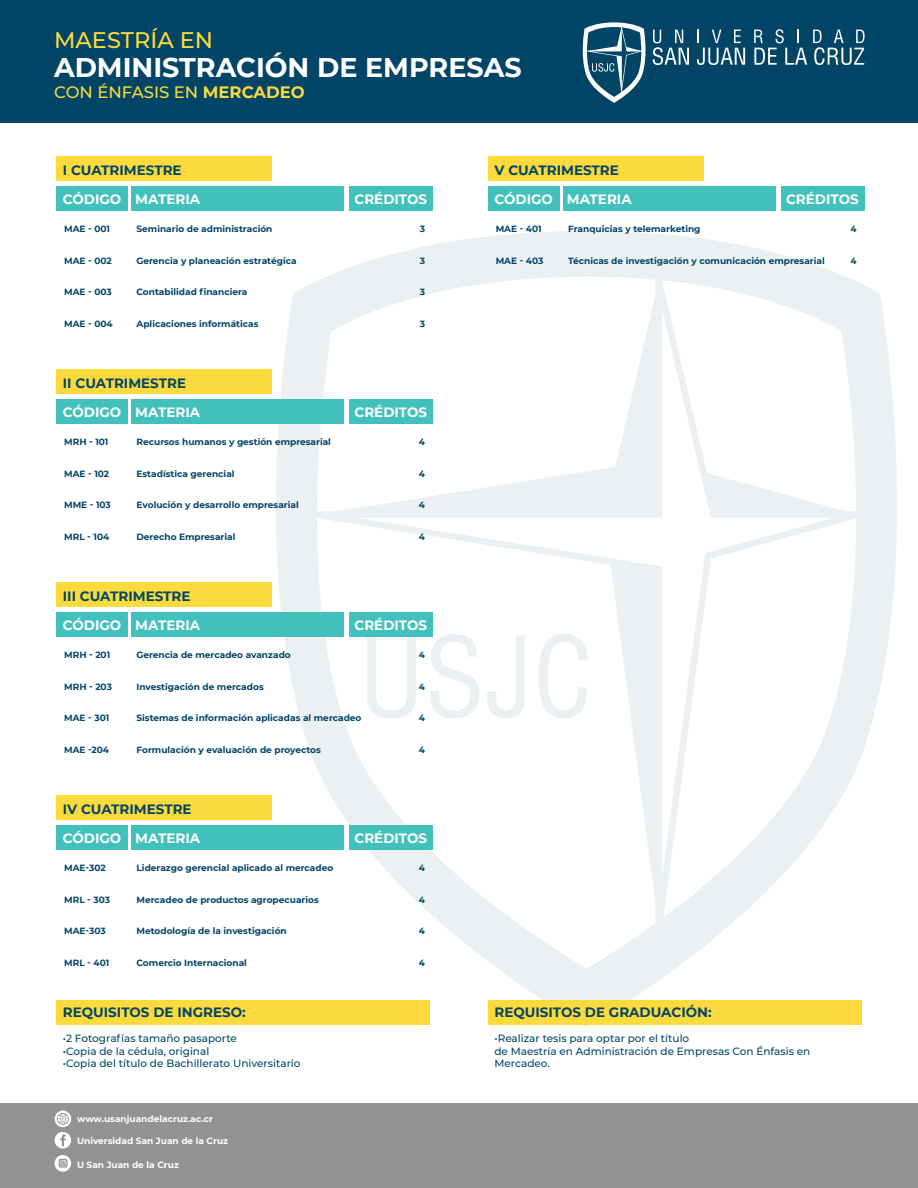
<style>
.page{position:relative;width:918px;height:1188px;background:#fff}
.page>*{position:absolute;margin:0;border:0;box-sizing:border-box;transform-origin:0 0}
.t1{font:700 27px "Montserrat";color:#fff}
.t2{font:500 22.5px "Montserrat";color:#fada3d}
.t3{font:500 16.5px "Montserrat";color:#fada3d}
.t4{font:700 13.5px "Montserrat";color:#034567}
.t5{font:700 13.5px "Montserrat";color:#fff}
.t6{font:500 10.5px/12.6px "Montserrat";color:#034567}
.t7{font:700 9px "Montserrat";color:#034567}
.t8{font:700 9px "Montserrat";color:#fff}
.s1{font-weight:700}
</style>
<div class="page">
<svg style="left:276px;top:231px;width:621px;height:796px"></svg>
<svg style="left:315px;top:252px;width:567px;height:676px"></svg>
<div style="left:0;top:0;width:918px;height:123px;background:#034567"></div>
<div style="left:0;top:1103px;width:918px;height:85px;background:#909293"></div>
<svg style="left:697px;top:30px;width:48px;height:35px"></svg>
<svg style="left:754px;top:29px;width:53px;height:36px"></svg>
<svg style="left:813px;top:30px;width:52px;height:35px"></svg>
<svg style="left:582px;top:22px;width:107px;height:81px"></svg>
<div style="left:56px;top:156px;width:216px;height:24px;background:#fada3d"></div>
<div style="left:56px;top:186px;width:72px;height:25px;background:#42c0bc"></div>
<div style="left:131px;top:186px;width:213px;height:25px;background:#42c0bc"></div>
<div style="left:349px;top:186px;width:84px;height:25px;background:#42c0bc"></div>
<div style="left:488px;top:156px;width:215px;height:24px;background:#fada3d"></div>
<div style="left:488px;top:186px;width:71px;height:25px;background:#42c0bc"></div>
<div style="left:563px;top:186px;width:213px;height:25px;background:#42c0bc"></div>
<div style="left:781px;top:186px;width:83px;height:25px;background:#42c0bc"></div>
<div style="left:56px;top:369px;width:216px;height:24px;background:#fada3d"></div>
<div style="left:56px;top:399px;width:72px;height:25px;background:#42c0bc"></div>
<div style="left:131px;top:399px;width:213px;height:25px;background:#42c0bc"></div>
<div style="left:349px;top:399px;width:84px;height:25px;background:#42c0bc"></div>
<div style="left:56px;top:582px;width:216px;height:24px;background:#fada3d"></div>
<div style="left:56px;top:612px;width:72px;height:25px;background:#42c0bc"></div>
<div style="left:131px;top:612px;width:213px;height:25px;background:#42c0bc"></div>
<div style="left:349px;top:612px;width:84px;height:25px;background:#42c0bc"></div>
<div style="left:56px;top:795px;width:216px;height:24px;background:#fada3d"></div>
<div style="left:56px;top:1001px;width:374px;height:24px;background:#fada3d"></div>
<div style="left:56px;top:825px;width:72px;height:24px;background:#42c0bc"></div>
<div style="left:131px;top:825px;width:213px;height:24px;background:#42c0bc"></div>
<div style="left:349px;top:825px;width:84px;height:24px;background:#42c0bc"></div>
<div style="left:488px;top:1001px;width:374px;height:24px;background:#fada3d"></div>
<svg style="left:55px;top:1111px;width:16px;height:38px"></svg>
<svg style="left:55px;top:1155px;width:16px;height:17px"></svg>
<h2 class="t2" style="left:54px;top:24px;width:161px">MAESTRÍA EN</h2>
<h3 class="t3" style="left:54px;top:80px;width:252px">CON ÉNFASIS EN <span class="s1">MERCADEO</span></h3>
<h1 class="t1" style="left:54px;top:48px;width:469px">ADMINISTRACIÓN DE EMPRESAS</h1>
<h3 class="t4" style="left:63px;top:160px;width:120px">I CUATRIMESTRE</h3>
<h3 class="t5" style="left:63px;top:190px;width:139px">CÓDIGO MATERIA</h3>
<h3 class="t5" style="left:355px;top:190px;width:74px">CRÉDITOS</h3>
<p class="t7" style="left:64px;top:223px;width:47px">MAE - 001</p>
<p class="t7" style="left:64px;top:254px;width:49px">MAE - 002</p>
<p class="t7" style="left:64px;top:286px;width:49px">MAE - 003</p>
<p class="t7" style="left:64px;top:317px;width:50px">MAE - 004</p>
<p class="t7" style="left:137px;top:223px;width:137px">Seminario de administración</p>
<p class="t7" style="left:137px;top:254px;width:162px">Gerencia y planeación estratégica</p>
<p class="t7" style="left:137px;top:286px;width:112px">Contabilidad financiera</p>
<p class="t7" style="left:137px;top:317px;width:124px">Aplicaciones informáticas</p>
<p class="t7" style="left:420px;top:223px;width:7px">3</p>
<p class="t7" style="left:420px;top:254px;width:7px">3</p>
<p class="t7" style="left:420px;top:286px;width:7px">3</p>
<p class="t7" style="left:420px;top:317px;width:7px">3</p>
<h3 class="t4" style="left:63px;top:373px;width:125px">II CUATRIMESTRE</h3>
<h3 class="t5" style="left:63px;top:403px;width:139px">CÓDIGO MATERIA</h3>
<h3 class="t5" style="left:355px;top:403px;width:74px">CRÉDITOS</h3>
<p class="t7" style="left:64px;top:436px;width:46px">MRH - 101</p>
<p class="t7" style="left:64px;top:467px;width:47px">MAE - 102</p>
<p class="t7" style="left:64px;top:499px;width:48px">MME - 103</p>
<p class="t7" style="left:64px;top:530px;width:47px">MRL - 104</p>
<p class="t7" style="left:137px;top:436px;width:196px">Recursos humanos y gestión empresarial</p>
<p class="t7" style="left:137px;top:467px;width:100px">Estadística gerencial</p>
<p class="t7" style="left:137px;top:499px;width:164px">Evolución y desarrollo empresarial</p>
<p class="t7" style="left:137px;top:530px;width:100px">Derecho Empresarial</p>
<p class="t7" style="left:419px;top:436px;width:8px">4</p>
<p class="t7" style="left:419px;top:467px;width:8px">4</p>
<p class="t7" style="left:419px;top:499px;width:8px">4</p>
<p class="t7" style="left:419px;top:530px;width:8px">4</p>
<h3 class="t4" style="left:63px;top:586px;width:129px">III CUATRIMESTRE</h3>
<h3 class="t5" style="left:63px;top:616px;width:139px">CÓDIGO MATERIA</h3>
<h3 class="t5" style="left:355px;top:616px;width:74px">CRÉDITOS</h3>
<p class="t7" style="left:64px;top:648px;width:48px">MRH - 201</p>
<p class="t7" style="left:64px;top:680px;width:49px">MRH - 203</p>
<p class="t7" style="left:64px;top:711px;width:47px">MAE - 301</p>
<p class="t7" style="left:64px;top:743px;width:47px">MAE -204</p>
<p class="t7" style="left:137px;top:648px;width:156px">Gerencia de mercadeo avanzado</p>
<p class="t7" style="left:137px;top:680px;width:129px">Investigación de mercados</p>
<p class="t7" style="left:137px;top:711px;width:226px">Sistemas de información aplicadas al mercadeo</p>
<p class="t7" style="left:137px;top:743px;width:186px">Formulación y evaluación de proyectos</p>
<p class="t7" style="left:419px;top:648px;width:8px">4</p>
<p class="t7" style="left:419px;top:680px;width:8px">4</p>
<p class="t7" style="left:419px;top:711px;width:8px">4</p>
<p class="t7" style="left:419px;top:743px;width:8px">4</p>
<h3 class="t4" style="left:63px;top:799px;width:130px">IV CUATRIMESTRE</h3>
<h3 class="t5" style="left:63px;top:829px;width:139px">CÓDIGO MATERIA</h3>
<h3 class="t5" style="left:355px;top:829px;width:74px">CRÉDITOS</h3>
<p class="t7" style="left:64px;top:861px;width:43px">MAE-302</p>
<p class="t7" style="left:64px;top:893px;width:48px">MRL - 303</p>
<p class="t7" style="left:64px;top:924px;width:43px">MAE-303</p>
<p class="t7" style="left:64px;top:956px;width:47px">MRL - 401</p>
<p class="t7" style="left:137px;top:861px;width:198px">Liderazgo gerencial aplicado al mercadeo</p>
<p class="t7" style="left:137px;top:893px;width:184px">Mercadeo de productos agropecuarios</p>
<p class="t7" style="left:137px;top:924px;width:152px">Metodología de la investigación</p>
<p class="t7" style="left:137px;top:956px;width:112px">Comercio Internacional</p>
<p class="t7" style="left:419px;top:861px;width:8px">4</p>
<p class="t7" style="left:419px;top:893px;width:8px">4</p>
<p class="t7" style="left:419px;top:924px;width:8px">4</p>
<p class="t7" style="left:419px;top:956px;width:8px">4</p>
<h3 class="t4" style="left:63px;top:1002px;width:184px">REQUISITOS DE INGRESO:</h3>
<p class="t6" style="left:63px;top:1031px;width:176px">•2 Fotografías tamaño pasaporte</p>
<p class="t6" style="left:63px;top:1044px;width:148px">•Copia de la cédula, original</p>
<p class="t6" style="left:63px;top:1057px;width:239px">•Copia del título de Bachillerato Universitario</p>
<p class="t8" style="left:77px;top:1112px;width:138px">www.usanjuandelacruz.ac.cr</p>
<p class="t8" style="left:77px;top:1134px;width:153px">Universidad San Juan de la Cruz</p>
<p class="t8" style="left:77px;top:1158px;width:103px">U San Juan de la Cruz</p>
<h3 class="t4" style="left:494px;top:160px;width:126px">V CUATRIMESTRE</h3>
<h3 class="t5" style="left:494px;top:190px;width:139px">CÓDIGO MATERIA</h3>
<h3 class="t5" style="left:786px;top:190px;width:74px">CRÉDITOS</h3>
<p class="t7" style="left:496px;top:223px;width:48px">MAE - 401</p>
<p class="t7" style="left:496px;top:254px;width:49px">MAE - 403</p>
<p class="t7" style="left:568px;top:223px;width:134px">Franquicias y telemarketing</p>
<p class="t7" style="left:568px;top:254px;width:258px">Técnicas de investigación y comunicación empresarial</p>
<p class="t7" style="left:850px;top:223px;width:8px">4</p>
<p class="t7" style="left:850px;top:254px;width:8px">4</p>
<h3 class="t4" style="left:494px;top:1002px;width:219px">REQUISITOS DE GRADUACIÓN:</h3>
<p class="t6" style="left:494px;top:1031px;width:317px">•Realizar tesis para optar por el título<br>de Maestría en Administración de Empresas Con Énfasis en<br>Mercadeo.</p>
</div>
